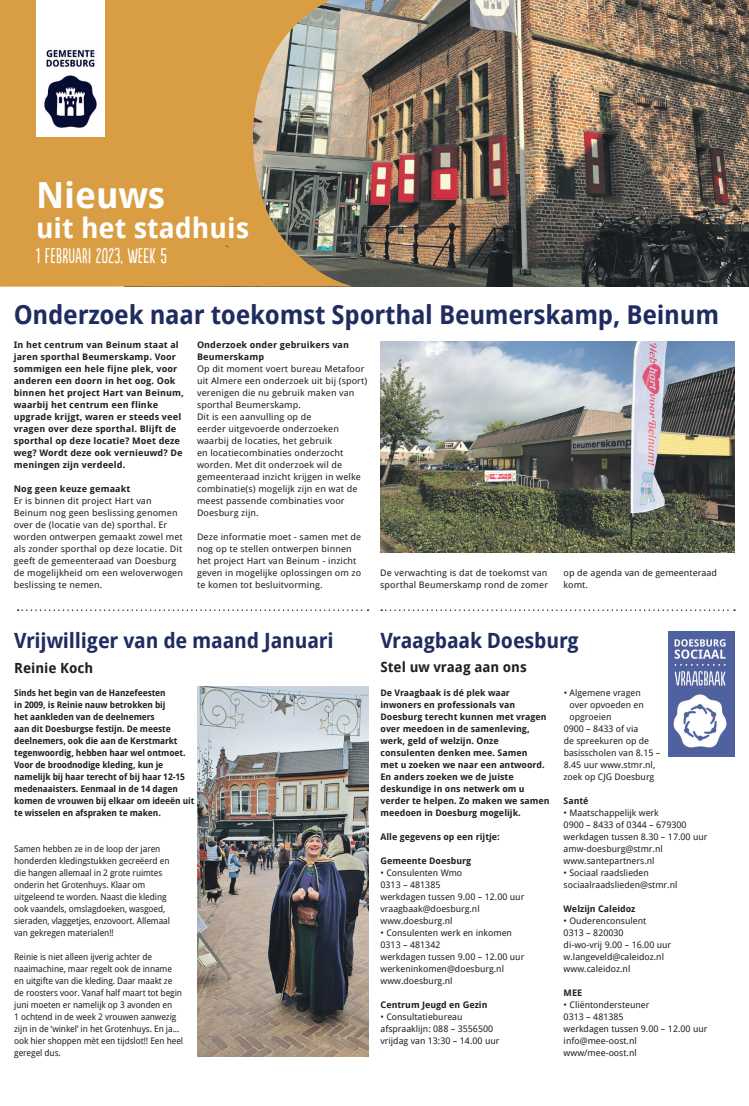
<style>
.page{position:relative;width:749px;height:1106px;background:#fff}
.page>*{position:absolute;margin:0;border:0;box-sizing:border-box;transform-origin:0 0}
.t1{font:700 36px "Droid Sans";color:#fff}
.t2{font:700 28px "Droid Sans";color:#fff}
.t3{font:700 26px "Droid Sans";letter-spacing:-.01em;color:#202c5f}
.t4{font:700 21px "Droid Sans";letter-spacing:-.01em;color:#202c5f}
.t5{font:20px "Populaire";letter-spacing:.02em;color:#fff}
.t6{font:700 14px "Droid Sans";color:#231f20}
.t7{font:9px/12px "Droid Sans";color:#231f20}
.t8{font:9px/12px "Droid Sans";color:#231f20;scale:1.05 1}
.t9{font:700 9px/12px "Droid Sans";color:#231f20}
.t10{font:700 9px/12px "Droid Sans";color:#231f20;scale:1.05 1}
</style>
<div class="page">
<svg style="left:381px;top:609px;width:353px;height:2px"></svg>
<svg style="left:18px;top:609px;width:350px;height:2px"></svg>
<img style="left:668px;top:631px;width:66px;height:125px">
<img style="left:380px;top:341px;width:354px;height:212px">
<img style="left:351px;top:0;width:397px;height:286px">
<svg style="left:0;top:0;width:351px;height:287px;background:#c89b54"></svg>
<img style="left:36px;top:0;width:68px;height:137px">
<img style="left:197px;top:686px;width:171px;height:370px">
<h1 class="t1" style="left:36px;top:174px;width:130px">Nieuws</h1>
<h2 class="t2" style="left:36px;top:211px;width:214px">uit het stadhuis</h2>
<h3 class="t5" style="left:36px;top:244px;width:132px">1 FEBRUARI 2023, WEEK 5</h3>
<h3 class="t3" style="left:14px;top:300px;width:706px">Onderzoek naar toekomst Sporthal Beumerskamp, Beinum</h3>
<p class="t10" style="left:14px;top:339px;width:163px">In het centrum van Beinum staat al jaren sporthal Beumerskamp. Voor sommigen een hele fijne plek, voor anderen een doorn in het oog. Ook binnen het project Hart van Beinum, waarbij het centrum een flinke upgrade krijgt, waren er steeds veel vragen over deze sporthal. Blijft de sporthal op deze locatie? Moet deze weg? Wordt deze ook vernieuwd? De meningen zijn verdeeld.</p>
<p class="t10" style="left:14px;top:483px;width:112px">Nog geen keuze gemaakt</p>
<p class="t8" style="left:14px;top:495px;width:163px">Er is binnen dit project Hart van Beinum nog geen beslissing genomen over de (locatie van de) sporthal. Er worden ontwerpen gemaakt zowel met als zonder sporthal op deze locatie. Dit geeft de gemeenteraad van Doesburg de mogelijkheid om een weloverwogen beslissing te nemen.</p>
<p class="t10" style="left:197px;top:339px;width:146px">Onderzoek onder gebruikers van<br>Beumerskamp</p>
<p class="t8" style="left:197px;top:363px;width:163px">Op dit moment voert bureau Metafoor uit Almere een onderzoek uit bij (sport) verenigen die nu gebruik maken van sporthal Beumerskamp.<br>Dit is een aanvulling op de<br>eerder uitgevoerde onderzoeken waarbij de locaties, het gebruik<br>en locatiecombinaties onderzocht worden. Met dit onderzoek wil de gemeenteraad inzicht krijgen in welke combinatie(s) mogelijk zijn en wat de meest passende combinaties voor<br>Doesburg zijn.</p>
<p class="t8" style="left:197px;top:531px;width:158px">Deze informatie moet - samen met de nog op te stellen ontwerpen binnen het project Hart van Beinum - inzicht geven in mogelijke oplossingen om zo te komen tot besluitvorming.</p>
<p class="t8" style="left:380px;top:567px;width:161px">De verwachting is dat de toekomst van sporthal Beumerskamp rond de zomer</p>
<p class="t8" style="left:563px;top:567px;width:148px">op de agenda van de gemeenteraad komt.</p>
<h3 class="t4" style="left:14px;top:628px;width:321px">Vrijwilliger van de maand Januari</h3>
<h3 class="t6" style="left:14px;top:660px;width:81px">Reinie Koch</h3>
<p class="t9" style="left:14px;top:687px;width:181px">Sinds het begin van de Hanzefeesten<br>in 2009, is Reinie nauw betrokken bij<br>het aankleden van de deelnemers<br>aan dit Doesburgse festijn. De meeste deelnemers, ook die aan de Kerstmarkt tegenwoordig, hebben haar wel ontmoet.<br>Voor de broodnodige kleding, kun je namelijk bij haar terecht of bij haar 12-15 medenaaisters. Eenmaal in de 14 dagen komen de vrouwen bij elkaar om ideeën uit te wisselen en afspraken te maken.</p>
<p class="t7" style="left:14px;top:843px;width:157px">Samen hebben ze in de loop der jaren honderden kledingstukken gecreëerd en die hangen allemaal in 2 grote ruimtes onderin het Grotenhuys. Klaar om uitgeleend te worden. Naast die kleding ook vaandels, omslagdoeken, wasgoed, sieraden, vlaggetjes, enzovoort. Allemaal van gekregen materialen!!</p>
<p class="t7" style="left:14px;top:951px;width:170px">Reinie is niet alleen ijverig achter de naaimachine, maar regelt ook de inname en uitgifte van die kleding. Daar maakt ze de roosters voor. Vanaf half maart tot begin juni moeten er namelijk op 3 avonden en<br>1 ochtend in de week 2 vrouwen aanwezig zijn in de ‘winkel’ in het Grotenhuys. En ja... ook hier shoppen mèt een tijdslot!! Een heel geregel dus.</p>
<h3 class="t4" style="left:380px;top:628px;width:200px">Vraagbaak Doesburg</h3>
<h3 class="t6" style="left:380px;top:659px;width:148px">Stel uw vraag aan ons</h3>
<p class="t9" style="left:380px;top:687px;width:170px">De Vraagbaak is dé plek waar inwoners en professionals van<br>Doesburg terecht kunnen met vragen over meedoen in de samenleving, werk, geld of welzijn. Onze consulenten denken mee. Samen<br>met u zoeken we naar een antwoord.<br>En anders zoeken we de juiste deskundige in ons netwerk om u verder te helpen. Zo maken we samen meedoen in Doesburg mogelijk.</p>
<p class="t9" style="left:380px;top:831px;width:121px">Alle gegevens op een rijtje:</p>
<p class="t9" style="left:380px;top:855px;width:92px">Gemeente Doesburg</p>
<p class="t7" style="left:380px;top:867px;width:145px">• Consulenten Wmo<br>0313 – 481385<br>werkdagen tussen 9.00 – 12.00 uur vraagbaak@doesburg.nl www.doesburg.nl</p>
<p class="t7" style="left:380px;top:927px;width:145px">• Consulenten werk en inkomen<br>0313 – 481342<br>werkdagen tussen 9.00 – 12.00 uur werkeninkomen@doesburg.nl www.doesburg.nl</p>
<p class="t9" style="left:380px;top:999px;width:108px">Centrum Jeugd en Gezin</p>
<p class="t7" style="left:380px;top:1011px;width:120px">• Consultatiebureau afspraaklijn: 088 – 3556500 vrijdag van 13:30 – 14.00 uur</p>
<p class="t7" style="left:563px;top:687px;width:79px">• Algemene vragen</p>
<p class="t7" style="left:569px;top:699px;width:76px">over opvoeden en</p>
<p class="t7" style="left:569px;top:711px;width:43px">opgroeien</p>
<p class="t7" style="left:563px;top:723px;width:76px">0900 – 8433 of via</p>
<p class="t7" style="left:563px;top:735px;width:87px">de spreekuren op de</p>
<p class="t7" style="left:563px;top:747px;width:98px">basisscholen van 8.15 –</p>
<p class="t7" style="left:563px;top:759px;width:93px">8.45 uur www.stmr.nl,</p>
<p class="t7" style="left:563px;top:771px;width:92px">zoek op CJG Doesburg</p>
<p class="t9" style="left:563px;top:795px;width:26px">Santé</p>
<p class="t7" style="left:563px;top:807px;width:145px">• Maatschappelijk werk<br>0900 – 8433 of 0344 – 679300 werkdagen tussen 8.30 – 17.00 uur amw-doesburg@stmr.nl www.santepartners.nl</p>
<p class="t7" style="left:563px;top:867px;width:115px">• Sociaal raadslieden sociaalraadslieden@stmr.nl</p>
<p class="t9" style="left:563px;top:903px;width:73px">Welzijn Caleidoz</p>
<p class="t7" style="left:563px;top:915px;width:109px">• Ouderenconsulent<br>0313 – 820030<br>di-wo-vrij 9.00 – 16.00 uur w.langeveld@caleidoz.nl www.caleidoz.nl</p>
<p class="t9" style="left:563px;top:987px;width:20px">MEE</p>
<p class="t7" style="left:563px;top:999px;width:145px">• Cliëntondersteuner<br>0313 – 481385<br>werkdagen tussen 9.00 – 12.00 uur info@mee-oost.nl www/mee-oost.nl</p>
</div>
